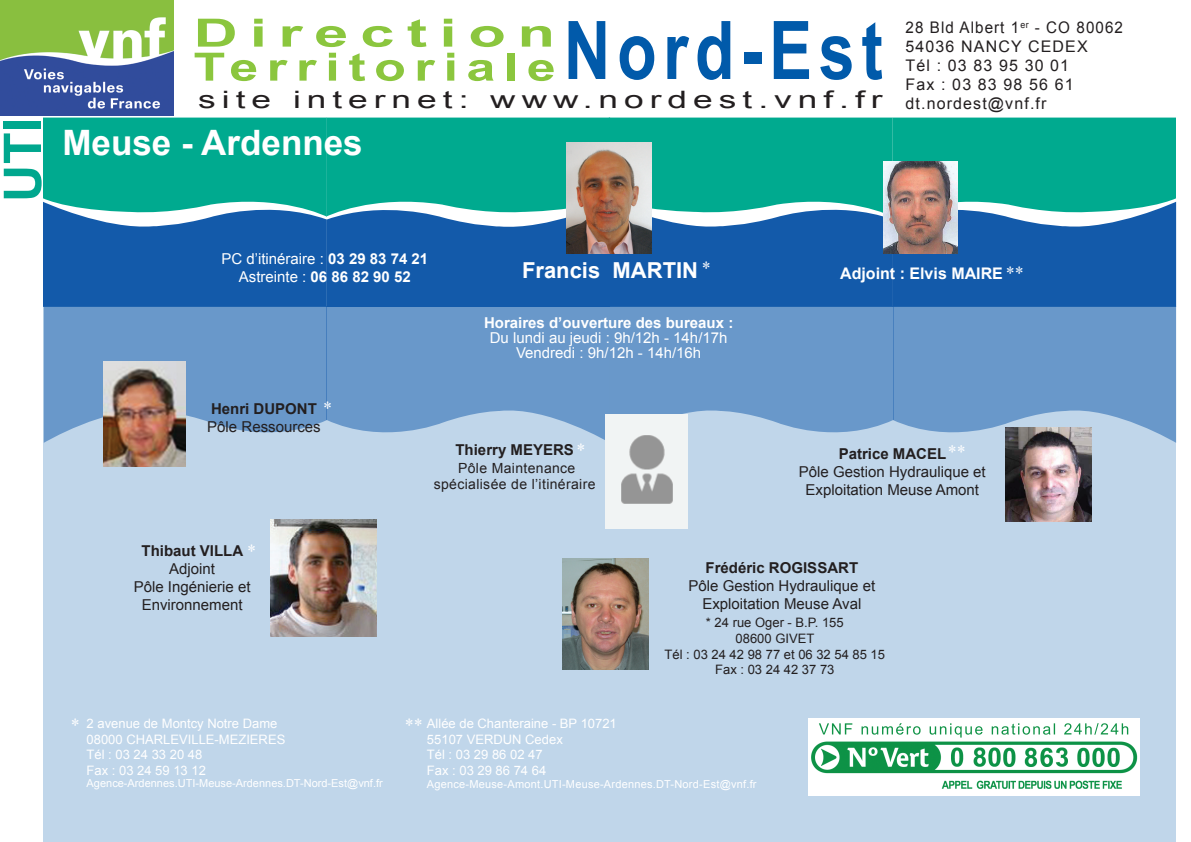
<style>
.page{position:relative;width:1191px;height:842px;background:#fff}
.page>*{position:absolute;margin:0;border:0;box-sizing:border-box;transform-origin:0 0}
.t1{font:700 80.9px "Arial";letter-spacing:.1em;color:#015aaa;scale:.8 1}
.t2{font:700 52px "Arial";color:#00a78e}
.t3{font:700 39px/34px "Arial";letter-spacing:.17em;color:#8bc63e;scale:1.57 1}
.t4{font:700 35px "Arial";color:#fff}
.t5{font:24px "Arial";letter-spacing:.17em;color:#231f20;scale:1.47 1}
.t6{font:700 22px "Arial";color:#fff}
.t7{font:18px "Times New Roman";color:#fff}
.t8{font:16px/19px "Arial";letter-spacing:.07em;color:#231f20;scale:.95 1}
.t9{font:700 16px "Arial";color:#fff}
.t10{font:15px/18px "Arial";color:#231f20;text-align:center}
.t11{font:15px/15px "Arial";color:#fff;text-align:center}
.t12{font:700 15px "Arial";color:#231f20}
.t13{font:700 15px "Arial";color:#fff}
.t14{font:14px/16.8px "Arial";letter-spacing:.025em;color:#231f20;text-align:center}
.t15{font:13px/15.6px "Arial";color:#fff}
.t16{font:13px/15.6px "Arial";color:#231f20;text-align:center}
.t17{font:11px "Arial";letter-spacing:.02em;color:#fff}
.t18{font:11px "Arial";color:#fff}
.s1{font-size:16px}
.s2{font-weight:700}
</style>
<div class="page">
<img style="left:0;top:0;width:174px;height:115px">
<div style="left:44px;top:307px;width:1131px;height:535px;background:#c0d6ea"></div>
<img style="left:808px;top:719px;width:332px;height:76px">
<img style="left:819px;top:723px;width:309px;height:12px">
<img style="left:103px;top:452px;width:82px;height:15px">
<img style="left:1006px;top:452px;width:85px;height:69px">
<img style="left:563px;top:558px;width:85px;height:112px">
<img style="left:271px;top:520px;width:106px;height:117px">
<img style="left:605px;top:452px;width:82px;height:76px">
<svg style="left:44px;top:118px;width:1132px;height:334px;background:#4792b1"></svg>
<h2 class="t2" style="left:-12px;top:202px;width:86px;rotate:-90deg">UTI</h2>
<h3 class="t3" style="left:193px;top:17px;width:232px">Direction<br>Territoriale</h3>
<h1 class="t1" style="left:564px;top:-3px;width:400px">Nord-Est</h1>
<p class="t8" style="left:905px;top:18px;width:230px">28 Bld Albert 1<sup>er</sup> - CO 80062<br>54036 NANCY CEDEX<br>Tél : 03 83 95 30 01<br>Fax : 03 83 98 56 61</p>
<h3 class="t5" style="left:198px;top:84px;width:578px">site internet: www.nordest.vnf.fr <span class="s1">dt.nordest@vnf.fr</span></h3>
<h3 class="t4" style="left:62px;top:119px;width:302px">Meuse - Ardennes</h3>
<p class="t11" style="left:221px;top:250px;width:208px;line-height:18px">PC d’itinéraire : <span class="s2">03 29 83 74 21<br></span>Astreinte : <span class="s2">06 86 82 90 52</span></p>
<h3 class="t6" style="left:522px;top:255px;width:178px">Francis MARTIN</h3>
<h3 class="t7" style="left:702px;top:255px;width:10px">*</h3>
<h3 class="t7" style="left:323px;top:396px;width:10px">*</h3>
<p class="t12" style="left:211px;top:398px;width:107px">Henri DUPONT</p>
<p class="t10" style="left:207px;top:418px;width:115px">Pôle Ressources</p>
<p class="t13" style="left:484px;top:313px;width:251px">Horaires d’ouverture des bureaux :</p>
<p class="t11" style="left:490px;top:331px;width:239px">Du lundi au jeudi : 9h/12h - 14h/17h<br>Vendredi : 9h/12h - 14h/16h</p>
<h3 class="t7" style="left:576px;top:438px;width:10px">*</h3>
<p class="t12" style="left:455px;top:439px;width:120px">Thierry MEYERS</p>
<p class="t14" style="left:434px;top:459px;width:163px">Pôle Maintenance spécialisée de l’itinéraire</p>
<h3 class="t7" style="left:1006px;top:261px;width:19px">**</h3>
<p class="t9" style="left:840px;top:263px;width:164px">Adjoint : Elvis MAIRE</p>
<p class="t12" style="left:838px;top:444px;width:109px">Patrice MACEL</p>
<p class="t10" style="left:799px;top:463px;width:188px">Pôle Gestion Hydraulique et<br>Exploitation Meuse Amont</p>
<h3 class="t7" style="left:247px;top:539px;width:11px">*</h3>
<p class="t12" style="left:142px;top:540px;width:103px">Thibaut VILLA</p>
<p class="t10" style="left:134px;top:559px;width:118px">Adjoint<br>Pôle Ingénierie et<br>Environnement</p>
<p class="t12" style="left:705px;top:558px;width:154px">Frédéric ROGISSART</p>
<p class="t10" style="left:688px;top:577px;width:188px">Pôle Gestion Hydraulique et<br>Exploitation Meuse Aval</p>
<p class="t16" style="left:664px;top:615px;width:222px">* 24 rue Oger - B.P. 155<br>08600 GIVET<br>Tél : 03 24 42 98 77 et 06 32 54 85 15<br>Fax : 03 24 42 37 73</p>
<h3 class="t7" style="left:71px;top:713px;width:10px">*</h3>
<h3 class="t7" style="left:405px;top:713px;width:19px">**</h3>
<p class="t15" style="left:427px;top:716px;width:191px">Allée de Chanteraine - BP 10721<br>55107 VERDUN Cedex<br>Tél : 03 29 86 02 47<br>Fax : 03 29 86 74 64</p>
<p class="t17" style="left:427px;top:777px;width:331px">Agence-Meuse-Amont.UTI-Meuse-Ardennes.DT-Nord-Est@vnf.fr</p>
<p class="t15" style="left:87px;top:716px;width:200px">2 avenue de Montcy Notre Dame<br>08000 CHARLEVILLE-MEZIERES<br>Tél : 03 24 33 20 48<br>Fax : 03 24 59 13 12</p>
<p class="t18" style="left:87px;top:776px;width:298px">Agence-Ardennes.UTI-Meuse-Ardennes.DT-Nord-Est@vnf.fr</p>
</div>
